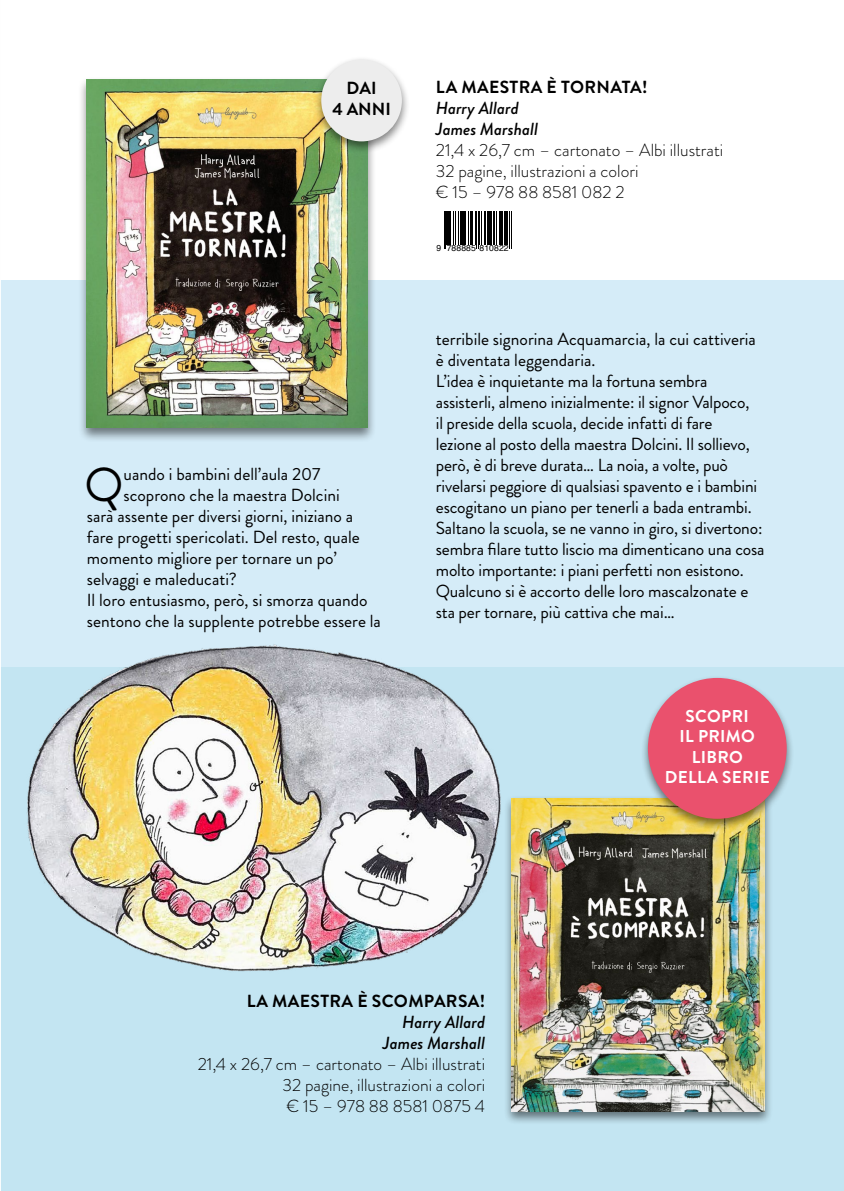
<style>
.page{position:relative;width:844px;height:1191px;background:#fff}
.page>*{position:absolute;margin:0;border:0;box-sizing:border-box;transform-origin:0 0}
.t1{font:47.43px "Brandon Grotesque";color:#000}
.t2{font:17.5px/21px "Brandon Grotesque";letter-spacing:-.01em;color:#000}
.t3{font:300 17.5px/21px "Brandon Grotesque";color:#000}
.t4{font:italic 500 17.5px/21px "Brandon Grotesque";color:#000}
.t5{font:700 17.5px/21px "Brandon Grotesque";letter-spacing:.02em;color:#000;text-align:center}
.t6{font:700 17.15px/20.5px "Brandon Grotesque";letter-spacing:.02em;color:#fff;text-align:center}
.t7{font:8.58px "Helvetica";letter-spacing:.01em;color:#000}
</style>
<div class="page">
<div style="left:0;top:280px;width:843px;height:387px;background:#d5ecf8"></div>
<div style="left:0;top:667px;width:843px;height:524px;background:#c3e5f2"></div>
<div style="left:78px;top:76px;width:298px;height:366px;background:#000;opacity:.5"></div>
<img style="left:87px;top:79px;width:280px;height:349px">
<svg style="left:0;top:280px;width:1px;height:911px"></svg>
<svg style="left:444px;top:211px;width:68px;height:38px"></svg>
<hr style="left:443px;top:211px;width:1px;height:37px;background:#000">
<hr style="left:445px;top:211px;width:1px;height:37px;background:#000">
<hr style="left:446px;top:211px;width:2px;height:34px;background:#000">
<hr style="left:449px;top:211px;width:1px;height:34px;background:#000">
<hr style="left:453px;top:211px;width:1px;height:34px;background:#000">
<hr style="left:455px;top:211px;width:1px;height:34px;background:#000">
<hr style="left:458px;top:211px;width:1px;height:34px;background:#000">
<hr style="left:460px;top:211px;width:1px;height:34px;background:#000">
<hr style="left:461px;top:211px;width:2px;height:34px;background:#000">
<hr style="left:463px;top:211px;width:2px;height:34px;background:#000">
<hr style="left:468px;top:211px;width:1px;height:34px;background:#000">
<hr style="left:470px;top:211px;width:1px;height:34px;background:#000">
<hr style="left:471px;top:211px;width:2px;height:34px;background:#000">
<hr style="left:475px;top:211px;width:1px;height:34px;background:#000">
<hr style="left:476px;top:211px;width:1px;height:37px;background:#000">
<hr style="left:478px;top:211px;width:1px;height:37px;background:#000">
<hr style="left:479px;top:211px;width:1px;height:34px;background:#000">
<hr style="left:481px;top:211px;width:1px;height:34px;background:#000">
<hr style="left:484px;top:211px;width:1px;height:34px;background:#000">
<hr style="left:487px;top:211px;width:1px;height:34px;background:#000">
<hr style="left:489px;top:211px;width:2px;height:34px;background:#000">
<hr style="left:493px;top:211px;width:1px;height:34px;background:#000">
<hr style="left:494px;top:211px;width:1px;height:34px;background:#000">
<hr style="left:496px;top:211px;width:1px;height:34px;background:#000">
<hr style="left:499px;top:211px;width:1px;height:34px;background:#000">
<hr style="left:501px;top:211px;width:2px;height:34px;background:#000">
<hr style="left:504px;top:211px;width:1px;height:34px;background:#000">
<hr style="left:506px;top:211px;width:2px;height:34px;background:#000">
<hr style="left:509px;top:211px;width:1px;height:37px;background:#000">
<hr style="left:510px;top:211px;width:1px;height:37px;background:#000">
<div style="left:313px;top:56px;width:97px;height:98px;background:#000;opacity:.5"></div>
<div style="left:321px;top:60px;width:81px;height:81px;background:#ededed;border-radius:50%"></div>
<div style="left:503px;top:794px;width:269px;height:330px;background:#000;opacity:.5"></div>
<img style="left:511px;top:798px;width:253px;height:313px">
<div style="left:640px;top:674px;width:153px;height:157px;background:#000;opacity:.5"></div>
<div style="left:647px;top:678px;width:139px;height:141px;background:#ea516d;border-radius:50%"></div>
<img style="left:27px;top:644px;width:487px;height:337px">
<p class="t5" style="left:332px;top:78px;width:60px">DAI<br>4 ANNI</p>
<h1 class="t1" style="left:84px;top:452px;width:41px">Q</h1>
<p class="t2" style="left:123px;top:463px;width:198px">uando i bambini dell’aula 207</p>
<p class="t2" style="left:123px;top:484px;width:218px">scoprono che la maestra Dolcini</p>
<p class="t2" style="left:87px;top:505px;width:268px">sarà assente per diversi giorni, iniziano a</p>
<p class="t2" style="left:87px;top:526px;width:274px">fare progetti spericolati. Del resto, quale</p>
<p class="t2" style="left:87px;top:547px;width:251px">momento migliore per tornare un po’</p>
<p class="t2" style="left:87px;top:568px;width:152px">selvaggi e maleducati?</p>
<p class="t2" style="left:87px;top:589px;width:282px">Il loro entusiasmo, però, si smorza quando</p>
<p class="t2" style="left:87px;top:610px;width:295px">sentono che la supplente potrebbe essere la</p>
<p class="t5" style="left:436px;top:77px;width:213px">LA MAESTRA È TORNATA!</p>
<p class="t4" style="left:435px;top:98px;width:104px">Harry Allard<br>James Marshall</p>
<p class="t3" style="left:435px;top:139px;width:289px">21,4 x 26,7 cm – cartonato – Albi illustrati<br>32 pagine, illustrazioni a colori<br>€ 15 – 978 88 8581 082 2</p>
<p class="t7" style="left:436px;top:242px;width:74px">9 788885 810822</p>
<p class="t2" style="left:435px;top:328px;width:330px">terribile signorina Acquamarcia, la cui cattiveria è diventata leggendaria.<br>L’idea è inquietante ma la fortuna sembra assisterli, almeno inizialmente: il signor Valpoco,<br>il preside della scuola, decide infatti di fare<br>lezione al posto della maestra Dolcini. Il sollievo, però, è di breve durata… La noia, a volte, può rivelarsi peggiore di qualsiasi spavento e i bambini escogitano un piano per tenerli a bada entrambi.<br>Saltano la scuola, se ne vanno in giro, si divertono: sembra filare tutto liscio ma dimenticano una cosa molto importante: i piani perfetti non esistono.<br>Qualcuno si è accorto delle loro mascalzonate e sta per tornare, più cattiva che mai…</p>
<p class="t6" style="left:664px;top:706px;width:106px">SCOPRI<br>IL PRIMO<br>LIBRO<br>DELLA SERIE</p>
<p class="t5" style="left:246px;top:990px;width:240px">LA MAESTRA È SCOMPARSA!</p>
<p class="t4" style="left:383px;top:1011px;width:104px;text-align:right">Harry Allard<br>James Marshall</p>
<p class="t3" style="left:282px;top:1053px;width:204px;text-align:justify;text-indent:-85px">21,4 x 26,7 cm – cartonato – Albi illustrati 32 pagine, illustrazioni a colori € 15 – 978 88 8581 0875 4</p>
</div>
